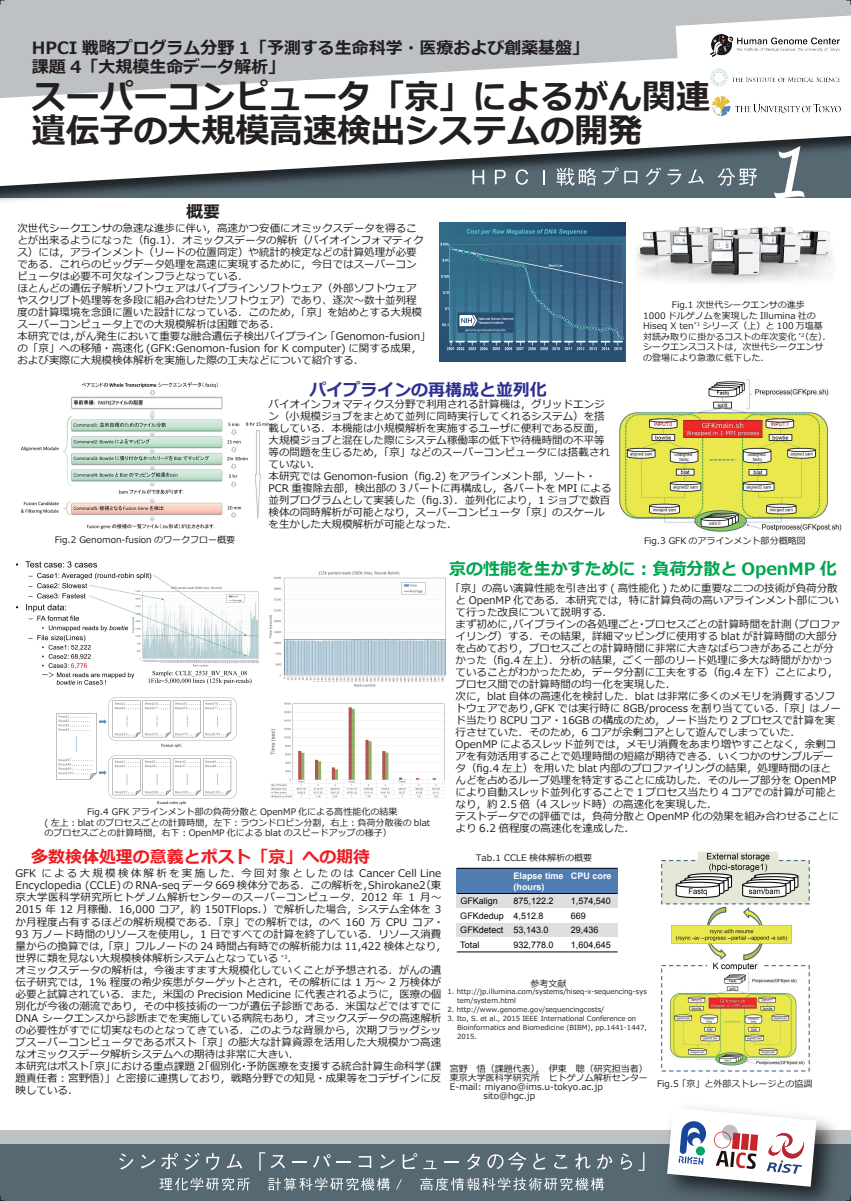
<style>
.page{position:relative;width:851px;height:1201px;background:#fff}
.page>*{position:absolute;margin:0;border:0;box-sizing:border-box;transform-origin:0 0}
.t1{font:700 33.9px/33.9px "Meiryo";color:#231f20}
.t2{font:700 16.95px/19.8px "Meiryo";color:#231f20}
.t3{font:700 16.95px "Meiryo";color:#00a54f}
.t4{font:700 16.95px "Meiryo";color:#ee1d23}
.t5{font:700 16.95px "Meiryo";color:#2e3092}
.t6{font:10.5px/12px "Meiryo";color:#231f20}
.t7{font:9px/10.6px "Meiryo";color:#231f20}
.t8{font:9px "Arial";color:#030303}
.t9{font:700 9px/10.8px "Arial";color:#fff}
.t10{font:7px/9px "Meiryo";color:#231f20}
</style>
<div class="page">
<div style="left:0;top:1141px;width:850px;height:59px;background:#566872"></div>
<div style="left:0;top:0;width:850px;height:117px;background:#bec1c4"></div>
<img style="left:0;top:4px;width:850px;height:197px">
<svg style="left:0;top:16px;width:850px;height:170px"></svg>
<svg style="left:0;top:8px;width:677px;height:90px"></svg>
<div style="left:0;top:1130px;width:850px;height:13px;background:#bec1c4"></div>
<img style="left:655px;top:1119px;width:192px;height:81px">
<svg style="left:667px;top:1108px;width:149px;height:78px"></svg>
<svg style="left:119px;top:1153px;width:14px;height:16px"></svg>
<svg style="left:141px;top:1154px;width:14px;height:14px"></svg>
<svg style="left:161px;top:1153px;width:17px;height:16px"></svg>
<svg style="left:184px;top:1153px;width:16px;height:16px"></svg>
<svg style="left:206px;top:1153px;width:13px;height:17px"></svg>
<svg style="left:227px;top:1154px;width:15px;height:14px"></svg>
<svg style="left:259px;top:1152px;width:26px;height:18px"></svg>
<svg style="left:292px;top:1161px;width:15px;height:1px"></svg>
<svg style="left:313px;top:1154px;width:17px;height:13px"></svg>
<svg style="left:336px;top:1161px;width:14px;height:1px"></svg>
<svg style="left:358px;top:1156px;width:13px;height:11px"></svg>
<svg style="left:380px;top:1154px;width:14px;height:14px"></svg>
<svg style="left:402px;top:1153px;width:15px;height:15px"></svg>
<svg style="left:423px;top:1160px;width:13px;height:9px"></svg>
<svg style="left:444px;top:1161px;width:15px;height:1px"></svg>
<svg style="left:467px;top:1153px;width:13px;height:16px"></svg>
<svg style="left:487px;top:1152px;width:39px;height:18px"></svg>
<svg style="left:533px;top:1153px;width:12px;height:16px"></svg>
<svg style="left:554px;top:1154px;width:13px;height:14px"></svg>
<svg style="left:575px;top:1153px;width:15px;height:16px"></svg>
<svg style="left:597px;top:1154px;width:15px;height:14px"></svg>
<svg style="left:621px;top:1153px;width:11px;height:16px"></svg>
<svg style="left:638px;top:1152px;width:6px;height:18px"></svg>
<svg style="left:159px;top:1177px;width:91px;height:13px"></svg>
<svg style="left:268px;top:1177px;width:121px;height:13px"></svg>
<svg style="left:396px;top:1179px;width:6px;height:10px"></svg>
<svg style="left:420px;top:1177px;width:183px;height:13px"></svg>
<svg style="left:472px;top:170px;width:12px;height:14px"></svg>
<svg style="left:495px;top:170px;width:10px;height:14px"></svg>
<svg style="left:515px;top:169px;width:13px;height:16px"></svg>
<svg style="left:542px;top:170px;width:2px;height:14px"></svg>
<svg style="left:556px;top:167px;width:40px;height:19px"></svg>
<svg style="left:602px;top:167px;width:16px;height:17px"></svg>
<svg style="left:624px;top:171px;width:13px;height:12px"></svg>
<svg style="left:645px;top:167px;width:16px;height:18px"></svg>
<svg style="left:667px;top:169px;width:14px;height:16px"></svg>
<svg style="left:688px;top:169px;width:15px;height:15px"></svg>
<svg style="left:717px;top:168px;width:39px;height:18px"></svg>
<svg style="left:774px;top:146px;width:30px;height:52px"></svg>
<img style="left:710px;top:34px;width:129px;height:23px">
<img style="left:710px;top:68px;width:129px;height:18px">
<img style="left:712px;top:97px;width:128px;height:18px">
<img style="left:440px;top:222px;width:185px;height:140px">
<img style="left:637px;top:226px;width:196px;height:57px">
<img style="left:21px;top:382px;width:249px;height:148px">
<img style="left:619px;top:379px;width:222px;height:153px">
<img style="left:269px;top:571px;width:177px;height:116px">
<img style="left:56px;top:697px;width:181px;height:108px">
<img style="left:16px;top:561px;width:243px;height:124px">
<img style="left:270px;top:702px;width:174px;height:97px">
<div style="left:456px;top:868px;width:54px;height:25px;background:#4f7db1"></div>
<div style="left:510px;top:868px;width:57px;height:25px;background:#4f7db1"></div>
<div style="left:567px;top:868px;width:50px;height:25px;background:#4f7db1"></div>
<div style="left:456px;top:893px;width:54px;height:15px;background:#dfdfdf"></div>
<div style="left:510px;top:893px;width:57px;height:15px;background:#dfdfdf"></div>
<div style="left:567px;top:893px;width:50px;height:15px;background:#dfdfdf"></div>
<div style="left:456px;top:922px;width:54px;height:15px;background:#dfdfdf"></div>
<div style="left:510px;top:922px;width:57px;height:15px;background:#dfdfdf"></div>
<div style="left:567px;top:922px;width:50px;height:15px;background:#dfdfdf"></div>
<hr style="left:456px;top:893px;width:161px;height:1px;background:#030303">
<hr style="left:456px;top:867px;width:161px;height:1px;background:#030303">
<hr style="left:456px;top:951px;width:161px;height:1px;background:#030303">
<img style="left:661px;top:851px;width:149px;height:221px">
<svg style="left:846px;top:1196px;width:5px;height:5px"></svg>
<h2 class="t2" style="left:32px;top:38px;width:558px">HPCI 戦略プログラム分野 1「予測する生命科学・医療および創薬基盤」課題 4「大規模生命データ解析」</h2>
<h1 class="t1" style="left:32px;top:81px;width:679px">スーパーコンピュータ「京」によるがん関連遺伝子の大規模高速検出システムの開発</h1>
<h2 class="t2" style="left:186px;top:203px;width:35px">概要</h2>
<p class="t6" style="left:17px;top:222px;width:414px">次世代シークエンサの急速な進歩に伴い，高速かつ安価にオミックスデータを得るこ<br>とが出来るようになった（fig.1）．オミックスデータの解析（バイオインフォマティクス）には，アラインメント（リードの位置同定）や統計的検定などの計算処理が必要<br>である．これらのビッグデータ処理を高速に実現するために，今日ではスーパーコン<br>ピュータは必要不可欠なインフラとなっている．<br>ほとんどの遺伝子解析ソフトウェアはパイプラインソフトウェア（外部ソフトウェア<br>やスクリプト処理等を多段に組み合わせたソフトウェア）であり、逐次～数十並列程<br>度の計算環境を念頭に置いた設計になっている．このため，「京」を始めとする大規模スーパーコンピュータ上での大規模解析は困難である．<br>本研究では，がん発生において重要な融合遺伝子検出パイプライン「Genomon-fusion」の「京」への移殖・高速化 (GFK:Genomon-fusion for K computer) に関する成果，および実際に大規模検体解析を実施した際の工夫などについて紹介する．</p>
<h2 class="t5" style="left:309px;top:377px;width:239px">パイプラインの再構成と並列化</h2>
<p class="t6" style="left:268px;top:399px;width:344px">バイオインフォマティクス分野で利用される計算機は，グリッドエンジン（小規模ジョブをまとめて並列に同時実行してくれるシステム）を搭載している．本機能は小規模解析を実施するユーザに便利である反面，大規模ジョブと混在した際にシステム稼働率の低下や待機時間の不平等等の問題を生じるため，「京」などのスーパーコンピュータには搭載されていない．<br>本研究では Genomon-fusion（fig.2) をアラインメント部，ソート・PCR 重複除去部，検出部の 3 パートに再構成し，各パートを MPI による並列プログラムとして実装した（fig.3）．並列化により，1 ジョブで数百検体の同時解析が可能となり，スーパーコンピュータ「京」のスケールを生かした大規模解析が可能となった．</p>
<p class="t7" style="left:643px;top:300px;width:190px;text-indent:29px">Fig.1 次世代シークエンサの進歩<br>1000 ドルゲノムを実現した Illumina 社の<br>Hiseq X ten<sup>*1</sup> シリーズ（上）と 100 万塩基対読み取りに掛かるコストの年次変化 <sup>*2</sup>（左）．シークエンスコストは，次世代シークエンサの登場により急激に低下した．</p>
<p class="t7" style="left:55px;top:534px;width:182px">Fig.2 Genomon-fusion のワークフロー概要</p>
<p class="t7" style="left:644px;top:536px;width:163px">Fig.3 GFK のアラインメント部分概略図</p>
<h2 class="t3" style="left:449px;top:557px;width:389px">京の性能を生かすために︓負荷分散と OpenMP 化</h2>
<p class="t6" style="left:455px;top:582px;width:387px;text-indent:-5px">「京」の高い演算性能を引き出す ( 高性能化 ) ために重要な二つの技術が負荷分散と OpenMP 化である．本研究では，特に計算負荷の高いアラインメント部について行った改良について説明する．<br>まず初めに，パイプラインの各処理ごと・プロセスごとの計算時間を計測（プロファイリング）する．その結果，詳細マッピングに使用する blat が計算時間の大部分を占めており，プロセスごとの計算時間に非常に大きなばらつきがあることが分かった（fig.4 左上）．分析の結果，ごく一部のリード処理に多大な時間がかかっていることがわかったため，データ分割に工夫をする（fig.4 左下）ことにより，プロセス間での計算時間の均一化を実現した．<br>次に，blat 自体の高速化を検討した．blat は非常に多くのメモリを消費するソフトウェアであり，GFK では実行時に 8GB/process を割り当てている．「京」はノード当たり 8CPU コア・16GB の構成のため，ノード当たり 2 プロセスで計算を実行させていた．そのため，6 コアが余剰コアとして遊んでしまっていた．OpenMP によるスレッド並列では，メモリ消費をあまり増やすことなく，余剰コアを有効活用することで処理時間の短縮が期待できる．いくつかのサンプルデータ（fig.4 左上）を用いた blat 内部のプロファイリングの結果，処理時間のほとんどを占めるループ処理を特定することに成功した．そのループ部分を OpenMPにより自動スレッド並列化することで 1 プロセス当たり 4 コアでの計算が可能となり，約 2.5 倍（4 スレッド時）の高速化を実現した．<br>テストデータでの評価では，負荷分散と OpenMP 化の効果を組み合わせることにより 6.2 倍程度の高速化を達成した．</p>
<p class="t7" style="left:45px;top:807px;width:387px;text-indent:43px">Fig.4 GFK アラインメント部の負荷分散と OpenMP 化による高性能化の結果<br>( 左上︓blat のプロセスごとの計算時間，左下︓ラウンドロビン分割，右上︓負荷分散後の blatのプロセスごとの計算時間，右下︓OpenMP 化による blat のスピードアップの様子）</p>
<h2 class="t4" style="left:31px;top:845px;width:340px">多数検体処理の意義とポスト「京」への期待</h2>
<p class="t6" style="left:16px;top:868px;width:432px">GFK による大規模検体解析を実施した．今回対象としたのは Cancer Cell Line Encyclopedia (CCLE) の RNA-seq データ 669 検体分である．この解析を，Shirokane2（東京大学医科学研究所ヒトゲノム解析センターのスーパーコンピュータ．2012 年 1 月～2015 年 12 月稼働．16,000 コア，約 150TFlops．）で解析した場合，システム全体を 3か月程度占有するほどの解析規模である．「京」での解析では，のべ 160 万 CPU コア・93 万ノード時間のリソースを使用し，1 日ですべての計算を終了している．リソース消費量からの換算では，「京」フルノードの 24 時間占有時での解析能力は 11,422 検体となり，世界に類を見ない大規模検体解析システムとなっている <sup>*3</sup>．<br>オミックスデータの解析は，今後ますます大規模化していくことが予想される．がんの遺伝子研究では，1% 程度の希少疾患がターゲットとされ，その解析には 1 万～ 2 万検体が必要と試算されている．また，米国の Precision Medicine に代表されるように，医療の個別化が今後の潮流であり，その中核技術の一つが遺伝子診断である．米国などではすでにDNA シークエンスから診断までを実施している病院もあり，オミックスデータの高速解析の必要性がすでに切実なものとなってきている．このような背景から，次期フラッグシップスーパーコンピュータであるポスト「京」の膨大な計算資源を活用した大規模かつ高速なオミックスデータ解析システムへの期待は非常に大きい．<br>本研究はポスト「京」における重点課題 2「個別化・予防医療を支援する統合計算生命科学（課題責任者︓宮野悟）」と密接に連携しており，戦略分野での知見・成果等をコデザインに反映している．</p>
<p class="t9" style="left:513px;top:870px;width:52px">Elapse time (hours)</p>
<p class="t9" style="left:571px;top:870px;width:42px">CPU core</p>
<p class="t7" style="left:476px;top:852px;width:118px">Tab.1 CCLE 検体解析の概要</p>
<p class="t8" style="left:460px;top:894px;width:39px">GFKalign</p>
<p class="t8" style="left:513px;top:894px;width:41px">875,122.2</p>
<p class="t8" style="left:571px;top:894px;width:41px">1,574,540</p>
<p class="t8" style="left:460px;top:909px;width:85px">GFKdedup 4,512.8</p>
<p class="t8" style="left:571px;top:909px;width:16px">669</p>
<p class="t8" style="left:460px;top:923px;width:90px">GFKdetect 53,143.0</p>
<p class="t8" style="left:571px;top:923px;width:29px">29,436</p>
<p class="t8" style="left:460px;top:938px;width:21px">Total</p>
<p class="t8" style="left:513px;top:938px;width:41px">932,778.0</p>
<p class="t8" style="left:571px;top:938px;width:41px">1,604,645</p>
<p class="t7" style="left:530px;top:978px;width:37px">参考文献</p>
<p class="t10" style="left:457px;top:987px;width:191px;text-indent:-10px">1. http://jp.illumina.com/systems/hiseq-x-sequencing-sys tem/system.html</p>
<p class="t10" style="left:447px;top:1005px;width:158px">2. http://www.genome.gov/sequencingcosts/</p>
<p class="t10" style="left:457px;top:1014px;width:191px;text-indent:-10px">3. Ito, S. et al., 2015 IEEE International Conference on<br>Bioinformatics and Biomedicine (BIBM), pp.1441-1447,<br>2015.</p>
<p class="t7" style="left:450px;top:1064px;width:199px">宮野　悟（課題代表），　伊東　聰（研究担当者）</p>
<p class="t7" style="left:450px;top:1073px;width:199px">東京大学医科学研究所　ヒトゲノム解析センター</p>
<p class="t7" style="left:450px;top:1082px;width:154px">E-mail: miyano@ims.u-tokyo.ac.jp</p>
<p class="t7" style="left:483px;top:1091px;width:53px">sito@hgc.jp</p>
<p class="t7" style="left:657px;top:1079px;width:157px">Fig.5 「京」と外部ストレージとの協調</p>
</div>
